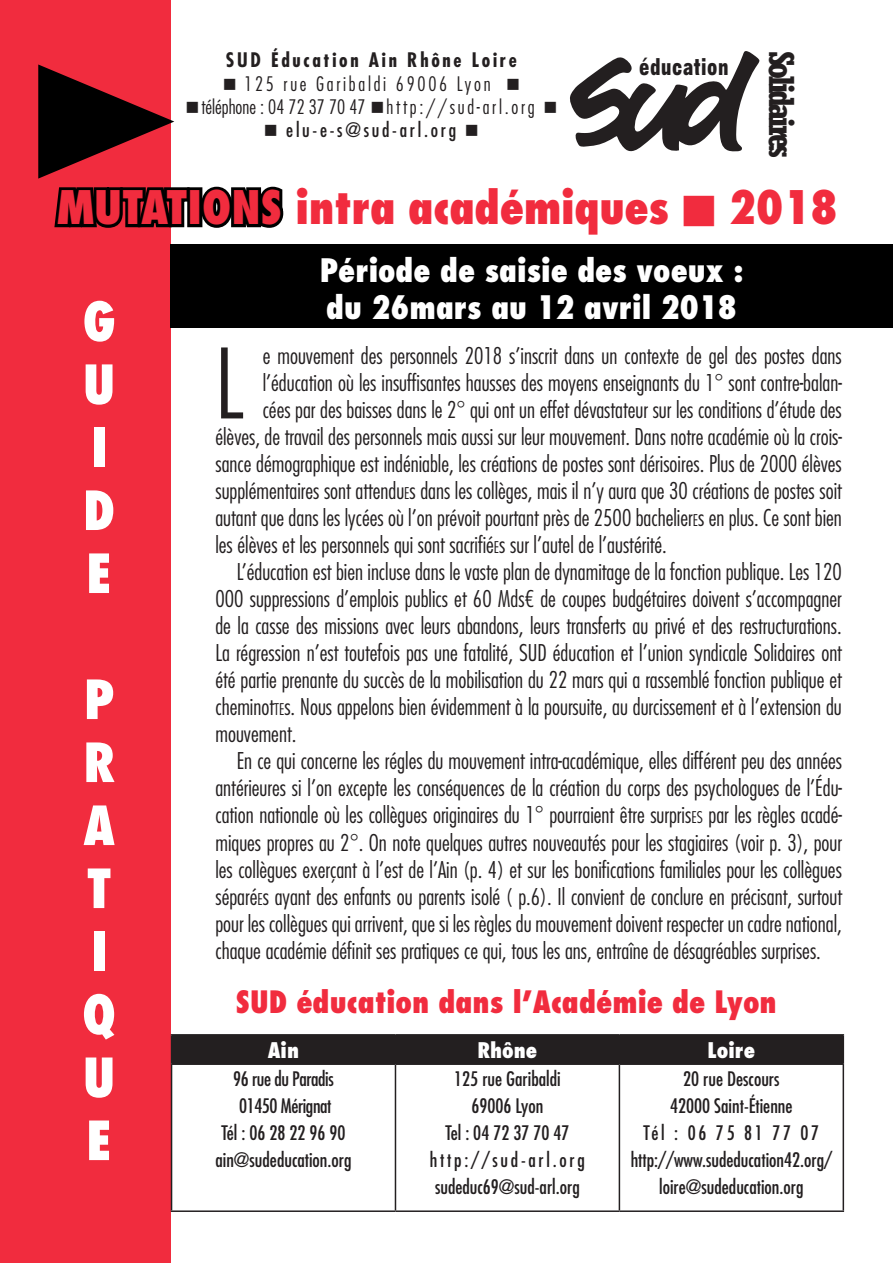
<style>
.page{position:relative;width:893px;height:1263px;background:#fff}
.page>*{position:absolute;margin:0;border:0;box-sizing:border-box;transform-origin:0 0}
.t1{font:300 condensed 94.05px "Futura Std";color:#231f20}
.t2{font:800 condensed 52.5px "Futura Std";color:#fff}
.t3{font:800 condensed 45px "Futura Std";color:#f12c3e}
.t4{font:700 condensed 35.7px "Rockwell";letter-spacing:-.105em;color:#231f20}
.t5{font:800 condensed 31.5px "Futura Std";color:#fff}
.t6{font:800 condensed 30px "Futura Std";color:#f12c3e}
.t7{font:23.7px "Gothic No 13 BT";letter-spacing:.025em;color:#231f20}
.t8{font:300 condensed 22.5px/27px "Futura Std";color:#231f20;text-align:justify}
.t9{font:800 condensed 21px "Futura Std";color:#fff}
.t10{font:condensed 19.5px "Futura Std";color:#231f20}
.t11{font:condensed 19.5px "Futura Std";letter-spacing:.14em;color:#231f20}
.t12{font:300 condensed 19.5px "Futura Std";color:#231f20}
.t13{font:condensed 19.5px "Futura Std";letter-spacing:-.02em;color:#231f20}
.t14{font:300 condensed 19.5px "Futura Std";letter-spacing:.14em;color:#231f20}
.t15{font:700 condensed 19.5px "Futura Std";letter-spacing:.14em;color:#231f20}
.s1{font-size:15.75px}
</style>
<div class="page">
<div style="left:0;top:0;width:170px;height:1263px;background:#f12c3e"></div>
<svg style="left:570px;top:51px;width:189px;height:100px"></svg>
<div style="left:170px;top:244px;width:723px;height:83px;background:#000"></div>
<svg style="left:38px;top:64px;width:246px;height:167px"></svg>
<hr style="left:171px;top:1034px;width:224px;height:1px;background:#231f20">
<hr style="left:395px;top:1034px;width:224px;height:1px;background:#231f20">
<hr style="left:619px;top:1034px;width:225px;height:1px;background:#231f20">
<div style="left:171px;top:1035px;width:673px;height:28px;background:#231f20"></div>
<hr style="left:171px;top:1063px;width:224px;height:2px;background:#231f20">
<hr style="left:171px;top:1065px;width:1px;height:145px;background:#231f20">
<hr style="left:395px;top:1063px;width:224px;height:2px;background:#231f20">
<hr style="left:395px;top:1065px;width:1px;height:145px;background:#231f20">
<hr style="left:619px;top:1063px;width:225px;height:2px;background:#231f20">
<hr style="left:619px;top:1065px;width:1px;height:145px;background:#231f20">
<hr style="left:843px;top:1065px;width:1px;height:145px;background:#231f20">
<hr style="left:171px;top:1210px;width:224px;height:2px;background:#231f20">
<hr style="left:395px;top:1210px;width:224px;height:2px;background:#231f20">
<hr style="left:619px;top:1210px;width:225px;height:2px;background:#231f20">
<p class="t15" style="left:226px;top:48px;width:292px">SUD Éducation Ain Rhône Loire</p>
<p class="t14" style="left:224px;top:72px;width:297px">■ 125 rue Garibaldi 69006 Lyon ■</p>
<p class="t12" style="left:186px;top:95px;width:371px">■ téléphone : 04 72 37 70 47 ■ http://sud-arl.org ■</p>
<p class="t11" style="left:265px;top:118px;width:214px">■ elu-e-s@sud-arl.org ■</p>
<p class="t7" style="left:639px;top:53px;width:91px">éducation</p>
<p class="t4" style="left:803px;top:51px;width:109px;rotate:90deg">Solidaires</p>
<p class="t3" style="left:57px;top:179px;width:782px">mutations intra académiques ■ 2018</p>
<p class="t2" style="left:82px;top:289px;width:35px">g</p>
<p class="t2" style="left:83px;top:352px;width:34px">u</p>
<p class="t2" style="left:91px;top:415px;width:19px">i</p>
<p class="t2" style="left:83px;top:478px;width:34px">d</p>
<p class="t2" style="left:86px;top:541px;width:28px">e</p>
<p class="t2" style="left:84px;top:667px;width:32px">p</p>
<p class="t2" style="left:83px;top:730px;width:33px">r</p>
<p class="t2" style="left:83px;top:793px;width:33px">a</p>
<p class="t2" style="left:87px;top:856px;width:27px">t</p>
<p class="t2" style="left:91px;top:919px;width:19px">i</p>
<p class="t2" style="left:82px;top:982px;width:36px">q</p>
<p class="t2" style="left:83px;top:1045px;width:34px">u</p>
<p class="t2" style="left:86px;top:1108px;width:28px">e</p>
<p class="t5" style="left:320px;top:250px;width:425px">Période de saisie des voeux :</p>
<p class="t5" style="left:326px;top:288px;width:412px">du 26mars au 12 avril 2018</p>
<p class="t1" style="left:215px;top:328px;width:29px">L</p>
<p class="t8" style="left:263px;top:343px;width:581px">e mouvement des personnels 2018 s’inscrit dans un contexte de gel des postes dans</p>
<p class="t8" style="left:263px;top:370px;width:581px">l’éducation où les insuffisantes hausses des moyens enseignants du 1° sont contre-balan-</p>
<p class="t8" style="left:263px;top:397px;width:581px">cées par des baisses dans le 2° qui ont un effet dévastateur sur les conditions d’étude des</p>
<p class="t8" style="left:215px;top:424px;width:628px">élèves, de travail des personnels mais aussi sur leur mouvement. Dans notre académie où la crois-</p>
<p class="t8" style="left:215px;top:451px;width:628px">sance démographique est indéniable, les créations de postes sont dérisoires. Plus de 2000 élèves</p>
<p class="t8" style="left:215px;top:478px;width:628px">supplémentaires sont attendu<span class="s1">E</span>s dans les collèges, mais il n’y aura que 30 créations de postes soit</p>
<p class="t8" style="left:215px;top:505px;width:628px">autant que dans les lycées où l’on prévoit pourtant près de 2500 bachelier<span class="s1">E</span>s en plus. Ce sont bien</p>
<p class="t8" style="left:215px;top:532px;width:453px">les élèves et les personnels qui sont sacrifié<span class="s1">E</span>s sur l’autel de l’austérité.</p>
<p class="t8" style="left:215px;top:559px;width:628px;text-indent:21px">L’éducation est bien incluse dans le vaste plan de dynamitage de la fonction publique. Les 120<br>000 suppressions d’emplois publics et 60 Mds€ de coupes budgétaires doivent s’accompagner de la casse des missions avec leurs abandons, leurs transferts au privé et des restructurations.<br>La régression n’est toutefois pas une fatalité, SUD éducation et l’union syndicale Solidaires ont été partie prenante du succès de la mobilisation du 22 mars qui a rassemblé fonction publique et cheminot<span class="s1">TE</span>s. Nous appelons bien évidemment à la poursuite, au durcissement et à l’extension du mouvement.</p>
<p class="t8" style="left:215px;top:748px;width:628px;text-indent:21px">En ce qui concerne les régles du mouvement intra-académique, elles différent peu des années antérieures si l’on excepte les conséquences de la création du corps des psychologues de l’Édu&shy;cation nationale où les collègues originaires du 1° pourraient être surpris<span class="s1">ES</span> par les règles acadé&shy;miques propres au 2°. On note quelques autres nouveautés pour les stagiaires (voir p. 3), pour les collègues exerçant à l’est de l’Ain (p. 4) et sur les bonifications familiales pour les collègues séparé<span class="s1">E</span>s ayant des enfants ou parents isolé ( p.6). Il convient de conclure en précisant, surtout pour les collègues qui arrivent, que si les règles du mouvement doivent respecter un cadre national, chaque académie définit ses pratiques ce qui, tous les ans, entraîne de désagréables surprises.</p>
<p class="t6" style="left:236px;top:983px;width:18px">SUD</p>
<p class="t6" style="left:296px;top:983px;width:482px">éducation dans l’Académie de Lyon</p>
<p class="t9" style="left:268px;top:1037px;width:33px">Ain</p>
<p class="t9" style="left:477px;top:1037px;width:61px">Rhône</p>
<p class="t9" style="left:708px;top:1037px;width:49px">Loire</p>
<p class="t13" style="left:233px;top:1067px;width:102px">96 rue du Paradis</p>
<p class="t13" style="left:239px;top:1094px;width:94px">01450 Mérignat</p>
<p class="t10" style="left:221px;top:1121px;width:126px">Tél : 06 28 22 96 90</p>
<p class="t10" style="left:215px;top:1148px;width:138px">ain@sudeducation.org</p>
<p class="t10" style="left:454px;top:1067px;width:108px">125 rue Garibaldi</p>
<p class="t10" style="left:471px;top:1094px;width:73px">69006 Lyon</p>
<p class="t10" style="left:445px;top:1121px;width:126px">Tel : 04 72 37 70 47</p>
<p class="t11" style="left:430px;top:1148px;width:157px">http://sud-arl.org</p>
<p class="t10" style="left:435px;top:1175px;width:146px">sudeduc69@sud-arl.org</p>
<p class="t10" style="left:683px;top:1067px;width:98px">20 rue Descours</p>
<p class="t10" style="left:670px;top:1094px;width:124px">42000 Saint-Étienne</p>
<p class="t11" style="left:643px;top:1121px;width:177px">Tél : 06 75 81 77 07</p>
<p class="t10" style="left:631px;top:1148px;width:203px">http://www.sudeducation42.org/</p>
<p class="t10" style="left:659px;top:1175px;width:146px">loire@sudeducation.org</p>
</div>
